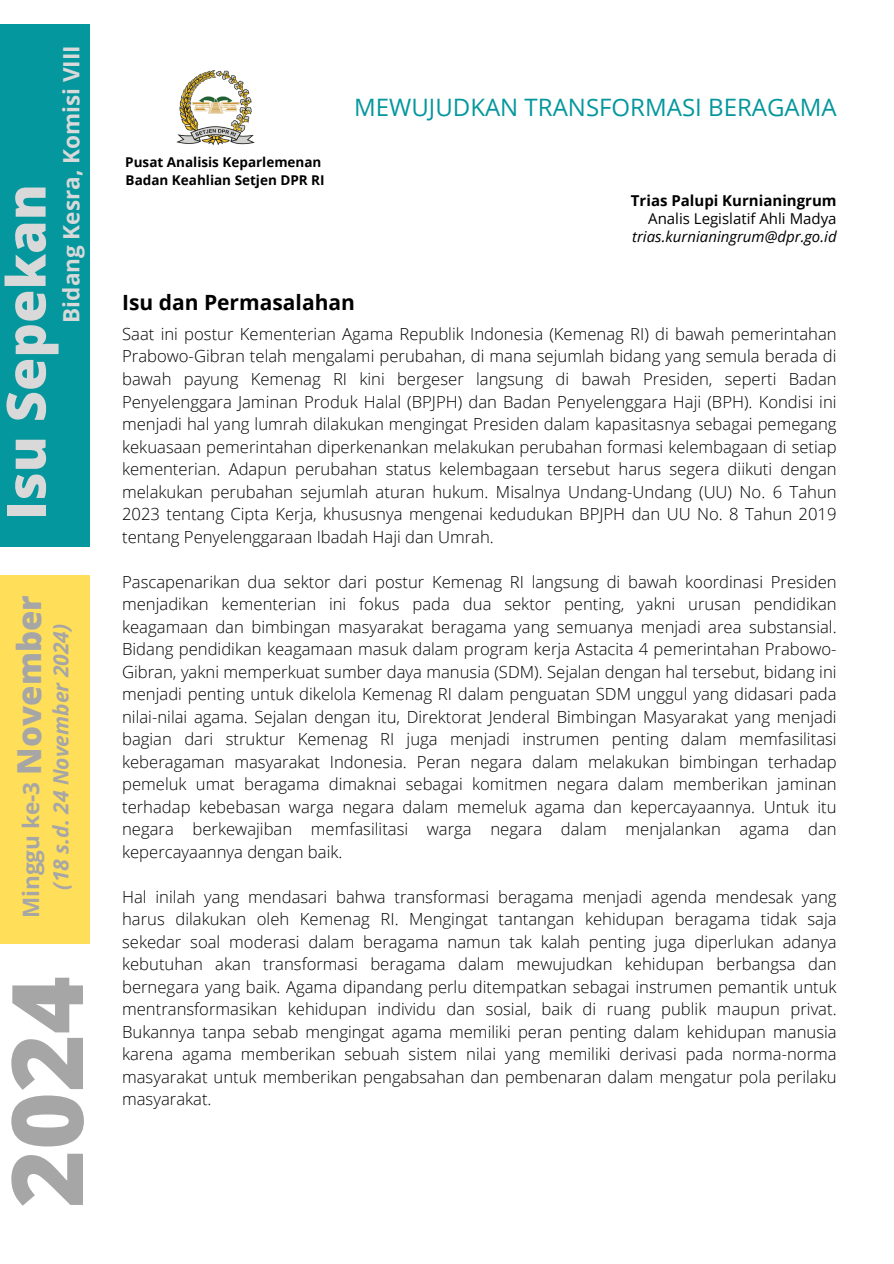
<style>
.page{position:relative;width:894px;height:1264px;background:#fff}
.page>*{position:absolute;margin:0;border:0;box-sizing:border-box;transform-origin:0 0}
.t1{font:800 98.85px "Open Sans";color:#a6a6a6}
.t2{font:800 54px "Open Sans";color:#d9d9d9}
.t3{font:800 33px "Open Sans";color:#a6a6a6}
.t4{font:24px "Open Sans";color:#04979d}
.t5{font:700 22.5px "Open Sans";color:#d9d9d9}
.t6{font:700 22.5px "Open Sans";color:#a6a6a6}
.t7{font:italic 700 21px "Open Sans";color:#a6a6a6}
.t8{font:700 21px "Open Sans";color:#000}
.t9{font:300 16.65px/22.5px "Open Sans";color:#000;text-align:justify}
.t10{font:italic 15px "Open Sans";color:#000}
.t11{font:15px "Open Sans";color:#000}
.t12{font:700 15px "Open Sans";color:#000}
.t13{font:700 13.5px "Open Sans";color:#000}
</style>
<div class="page">
<div style="left:0;top:25px;width:89px;height:522px;background:#04979d"></div>
<div style="left:0;top:575px;width:89px;height:368px;background:#ffde59"></div>
<img style="left:176px;top:70px;width:79px;height:75px">
<p class="t5" style="left:55px;top:323px;width:279px;rotate:-90deg">Bidang Kesra, Komisi VIII</p>
<p class="t2" style="left:-12px;top:520px;width:337px;rotate:-90deg">Isu Sepekan</p>
<p class="t3" style="left:6px;top:774px;width:181px;rotate:-90deg">November</p>
<p class="t6" style="left:15px;top:918px;width:138px;rotate:-90deg">Minggu ke-3</p>
<p class="t7" style="left:46px;top:889px;width:268px;rotate:-90deg">(18 s.d. 24 November 2024)</p>
<h5 class="t1" style="left:-23px;top:1207px;width:233px;rotate:-90deg">2024</h5>
<h4 class="t13" style="left:125px;top:152px;width:198px">Pusat Analisis Keparlemenan</h4>
<p class="t13" style="left:126px;top:170px;width:200px">Badan Keahlian Setjen DPR RI</p>
<h6 class="t4" style="left:354px;top:90px;width:484px">MEWUJUDKAN TRANSFORMASI BERAGAMA</h6>
<p class="t12" style="left:630px;top:190px;width:207px">Trias Palupi Kurnianingrum</p>
<p class="t11" style="left:648px;top:208px;width:190px">Analis Legislatif Ahli Madya</p>
<p class="t10" style="left:632px;top:226px;width:206px">trias.kurnianingrum@dpr.go.id</p>
<h1 class="t8" style="left:122px;top:287px;width:234px">Isu dan Permasalahan</h1>
<h5 class="t9" style="left:122px;top:322px;width:715px">Saat ini postur Kementerian Agama Republik Indonesia (Kemenag RI) di bawah pemerintahan Prabowo-Gibran telah mengalami perubahan, di mana sejumlah bidang yang semula berada di bawah payung Kemenag RI kini bergeser langsung di bawah Presiden, seperti Badan Penyelenggara Jaminan Produk Halal (BPJPH) dan Badan Penyelenggara Haji (BPH). Kondisi ini menjadi hal yang lumrah dilakukan mengingat Presiden dalam kapasitasnya sebagai pemegang kekuasaan pemerintahan diperkenankan melakukan perubahan formasi kelembagaan di setiap kementerian. Adapun perubahan status kelembagaan tersebut harus segera diikuti dengan melakukan perubahan sejumlah aturan hukum. Misalnya Undang-Undang (UU) No. 6 Tahun 2023 tentang Cipta Kerja, khususnya mengenai kedudukan BPJPH dan UU No. 8 Tahun 2019 tentang Penyelenggaraan Ibadah Haji dan Umrah.</h5>
<h3 class="t9" style="left:122px;top:570px;width:715px">Pascapenarikan dua sektor dari postur Kemenag RI langsung di bawah koordinasi Presiden menjadikan kementerian ini fokus pada dua sektor penting, yakni urusan pendidikan keagamaan dan bimbingan masyarakat beragama yang semuanya menjadi area substansial.<br>Bidang pendidikan keagamaan masuk dalam program kerja Astacita 4 pemerintahan Prabowo-Gibran, yakni memperkuat sumber daya manusia (SDM). Sejalan dengan hal tersebut, bidang ini menjadi penting untuk dikelola Kemenag RI dalam penguatan SDM unggul yang didasari pada nilai-nilai agama. Sejalan dengan itu, Direktorat Jenderal Bimbingan Masyarakat yang menjadi bagian dari struktur Kemenag RI juga menjadi instrumen penting dalam memfasilitasi keberagaman masyarakat Indonesia. Peran negara dalam melakukan bimbingan terhadap pemeluk umat beragama dimaknai sebagai komitmen negara dalam memberikan jaminan terhadap kebebasan warga negara dalam memeluk agama dan kepercayaannya. Untuk itu negara berkewajiban memfasilitasi warga negara dalam menjalankan agama dan kepercayaannya dengan baik.</h3>
<h6 class="t9" style="left:122px;top:885px;width:715px">Hal inilah yang mendasari bahwa transformasi beragama menjadi agenda mendesak yang harus dilakukan oleh Kemenag RI. Mengingat tantangan kehidupan beragama tidak saja sekedar soal moderasi dalam beragama namun tak kalah penting juga diperlukan adanya kebutuhan akan transformasi beragama dalam mewujudkan kehidupan berbangsa dan bernegara yang baik. Agama dipandang perlu ditempatkan sebagai instrumen pemantik untuk mentransformasikan kehidupan individu dan sosial, baik di ruang publik maupun privat.<br>Bukannya tanpa sebab mengingat agama memiliki peran penting dalam kehidupan manusia karena agama memberikan sebuah sistem nilai yang memiliki derivasi pada norma-norma masyarakat untuk memberikan pengabsahan dan pembenaran dalam mengatur pola perilaku masyarakat.</h6>
</div>
